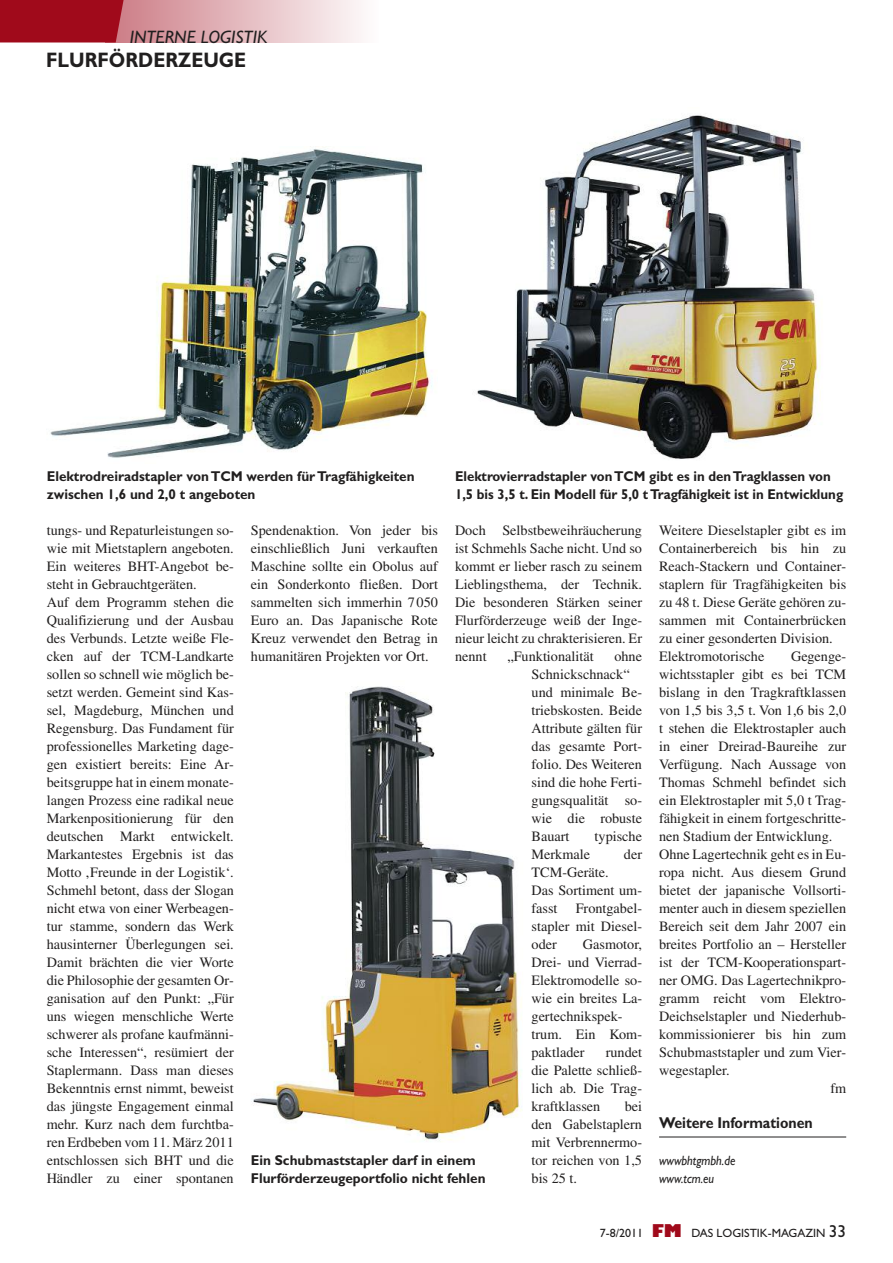
<style>
.page{position:relative;width:893px;height:1263px;background:#fff}
.page>*{position:absolute;margin:0;border:0;box-sizing:border-box;transform-origin:0 0}
.t1{font:700 21px "Gill Sans";color:#211f1f;scale:.9 1}
.t2{font:italic 18px "Gill Sans";color:#211f1f}
.t3{font:700 15.75px "Gill Sans";color:#211f1f;scale:.9 1}
.t4{font:14.25px/18px "Times";color:#211f1f}
.t5{font:700 14.25px/18px "Gill Sans";color:#211f1f;scale:.95 1}
.t6{font:700 14.25px/18px "Gill Sans";color:#211f1f;scale:.93 1}
.t7{font:italic 13.5px/18px "Gill Sans";color:#211f1f;scale:.9 1}
.t8{font:12px "Gill Sans";color:#211f1f}
.s1{font-weight:800;font-size:17.25px;color:#a00a1b}
.s2{font-size:17.25px}
</style>
<div class="page">
<div style="left:105px;top:0;width:273px;height:43px;background:linear-gradient(to right,#cb7982,#fefdfd)"></div>
<svg style="left:0;top:0;width:126px;height:43px;background:#a31222"></svg>
<hr style="left:659px;top:1136px;width:187px;height:1px;background:#211f1f">
<img style="left:50px;top:146px;width:383px;height:312px">
<img style="left:477px;top:115px;width:344px;height:344px">
<img style="left:253px;top:686px;width:269px;height:455px">
<p class="t2" style="left:130px;top:30px;width:139px">INTERNE LOGISTIK</p>
<h1 class="t1" style="left:46px;top:52px;width:224px">FLURFÖRDERZEUGE</h1>
<p class="t5" style="left:47px;top:469px;width:389px">Elektrodreiradstapler vonTCM werden fürTragfähigkeiten zwischen 1,6 und 2,0 t angeboten</p>
<p class="t6" style="left:455px;top:469px;width:419px">Elektrovierradstapler vonTCM gibt es in denTragklassen von<br>1,5 bis 3,5 t. Ein Modell für 5,0 tTragfähigkeit ist in Entwicklung</p>
<p class="t4" style="left:47px;top:523px;width:189px">tungs- und Repaturleistungen so&shy;wie mit Mietstaplern angeboten.<br>Ein weiteres BHT-Angebot be&shy;steht in Gebrauchtgeräten.<br>Auf dem Programm stehen die<br>Qualifizierung und der Ausbau des Verbunds. Letzte weiße Fle&shy;cken auf der TCM-Landkarte sollen so schnell wie möglich be&shy;setzt werden. Gemeint sind Kas&shy;sel, Magdeburg, München und<br>Regensburg. Das Fundament für professionelles Marketing dage&shy;gen existiert bereits: Eine Ar&shy;beitsgruppe hat in einem monate&shy;langen Prozess eine radikal neue<br>Markenpositionierung für den deutschen Markt entwickelt.<br>Markantestes Ergebnis ist das<br>Motto ‚Freunde in der Logistik‘.<br>Schmehl betont, dass der Slogan nicht etwa von einer Werbeagen&shy;tur stamme, sondern das Werk hausinterner Überlegungen sei.<br>Damit brächten die vier Worte die Philosophie der gesamten Or&shy;ganisation auf den Punkt: „Für uns wiegen menschliche Werte schwerer als profane kaufmänni&shy;sche Interessen“, resümiert der<br>Staplermann. Dass man dieses<br>Bekenntnis ernst nimmt, beweist das jüngste Engagement einmal mehr. Kurz nach dem furchtba&shy;ren Erdbeben vom 11. März 2011 entschlossen sich BHT und die<br>Händler zu einer spontanen</p>
<p class="t4" style="left:251px;top:523px;width:189px;text-align:justify">Spendenaktion. Von jeder bis einschließlich Juni verkauften Maschine sollte ein Obolus auf ein Sonderkonto fließen. Dort sammelten sich immerhin 7 050<br>Euro an. Das Japanische Rote Kreuz verwendet den Betrag in humanitären Projekten vor Ort.</p>
<p class="t4" style="left:455px;top:523px;width:189px;text-align:justify">Doch Selbstbeweihräucherung ist Schmehls Sache nicht. Und so kommt er lieber rasch zu seinem Lieblingsthema, der Technik.<br>Die besonderen Stärken seiner Flurförderzeuge weiß der Inge&shy;nieur leicht zu chrakterisieren. Er nennt</p>
<p class="t4" style="left:507px;top:649px;width:88px">„Funktionalität</p>
<p class="t4" style="left:532px;top:649px;width:112px;text-indent:83px">ohne<br>Schnickschnack“ und minimale Be&shy;triebskosten. Beide<br>Attribute gälten für das gesamte Port&shy;folio. Des Weiteren sind die hohe Ferti&shy;gungsqualität so&shy;wie die robuste<br>Bauart</p>
<p class="t4" style="left:595px;top:829px;width:49px">typische</p>
<p class="t5" style="left:251px;top:1153px;width:249px">Ein Schubmaststapler darf in einem<br>Flurförderzeugeportfolio nicht fehlen</p>
<p class="t4" style="left:532px;top:847px;width:60px">Merkmale</p>
<p class="t4" style="left:624px;top:847px;width:20px">der</p>
<p class="t4" style="left:532px;top:865px;width:112px">TCM-Geräte.<br>Das Sortiment um&shy;fasst</p>
<p class="t4" style="left:532px;top:901px;width:112px;text-align:justify;text-indent:44px">Frontgabel&shy;stapler mit Diesel&shy;oder</p>
<p class="t4" style="left:531px;top:937px;width:112px;text-indent:51px">Gasmotor,<br>Drei- und Vierrad-<br>Elektromodelle so&shy;wie ein breites La&shy;gertechnikspek&shy;trum. Ein Kom&shy;paktlader</p>
<p class="t4" style="left:531px;top:1045px;width:112px;text-align:justify;text-indent:74px">rundet die Palette schließ&shy;lich ab. Die Trag&shy;kraftklassen</p>
<p class="t4" style="left:531px;top:1099px;width:112px;text-align:justify;text-indent:93px">bei den Gabelstaplern mit Verbrennermo&shy;tor reichen von 1,5 bis 25 t.</p>
<p class="t4" style="left:659px;top:523px;width:189px">Weitere Dieselstapler gibt es im<br>Containerbereich bis hin zu<br>Reach-Stackern und Container&shy;staplern für Tragfähigkeiten bis zu 48 t. Diese Geräte gehören zu&shy;sammen mit Containerbrücken zu einer gesonderten Division.<br>Elektromotorische</p>
<p class="t4" style="left:791px;top:649px;width:57px">Gegenge-</p>
<p class="t4" style="left:659px;top:667px;width:189px">wichtsstapler gibt es bei TCM</p>
<p class="t4" style="left:659px;top:685px;width:189px">bislang in den Tragkraftklassen</p>
<p class="t4" style="left:659px;top:703px;width:189px">von 1,5 bis 3,5 t. Von 1,6 bis 2,0</p>
<p class="t4" style="left:659px;top:721px;width:189px">t stehen die Elektrostapler auch</p>
<p class="t4" style="left:659px;top:739px;width:189px">in einer Dreirad-Baureihe zur</p>
<p class="t4" style="left:659px;top:757px;width:189px">Verfügung. Nach Aussage von</p>
<p class="t4" style="left:659px;top:775px;width:189px">Thomas Schmehl befindet sich</p>
<p class="t4" style="left:659px;top:793px;width:189px">ein Elektrostapler mit 5,0 t Trag-</p>
<p class="t4" style="left:659px;top:811px;width:189px">fähigkeit in einem fortgeschritte-</p>
<p class="t4" style="left:659px;top:829px;width:175px">nen Stadium der Entwicklung.</p>
<p class="t4" style="left:659px;top:847px;width:189px">Ohne Lagertechnik geht es in Eu-</p>
<p class="t4" style="left:659px;top:865px;width:189px">ropa nicht. Aus diesem Grund</p>
<p class="t4" style="left:659px;top:883px;width:189px">bietet der japanische Vollsorti-</p>
<p class="t4" style="left:659px;top:901px;width:189px">menter auch in diesem speziellen</p>
<p class="t4" style="left:659px;top:919px;width:189px">Bereich seit dem Jahr 2007 ein</p>
<p class="t4" style="left:659px;top:937px;width:189px">breites Portfolio an – Hersteller</p>
<p class="t4" style="left:659px;top:955px;width:189px">ist der TCM-Kooperationspart-</p>
<p class="t4" style="left:659px;top:973px;width:189px">ner OMG. Das Lagertechnikpro-</p>
<p class="t4" style="left:659px;top:991px;width:189px">gramm reicht vom Elektro-</p>
<p class="t4" style="left:659px;top:1009px;width:189px">Deichselstapler und Niederhub-</p>
<p class="t4" style="left:659px;top:1027px;width:189px">kommissionierer bis hin zum</p>
<p class="t4" style="left:659px;top:1045px;width:189px">Schubmaststapler und zum Vier-</p>
<p class="t4" style="left:659px;top:1063px;width:72px">wegestapler.</p>
<p class="t4" style="left:830px;top:1081px;width:17px">fm</p>
<p class="t3" style="left:659px;top:1116px;width:172px">Weitere Informationen</p>
<p class="t7" style="left:659px;top:1153px;width:86px">wwwbhtgmbh.de www.tcm.eu</p>
<p class="t8" style="left:600px;top:1229px;width:248px">7-8/2011 <span class="s1">FM</span> DAS LOGISTIK-MAGAZIN <span class="s2">33</span></p>
</div>
